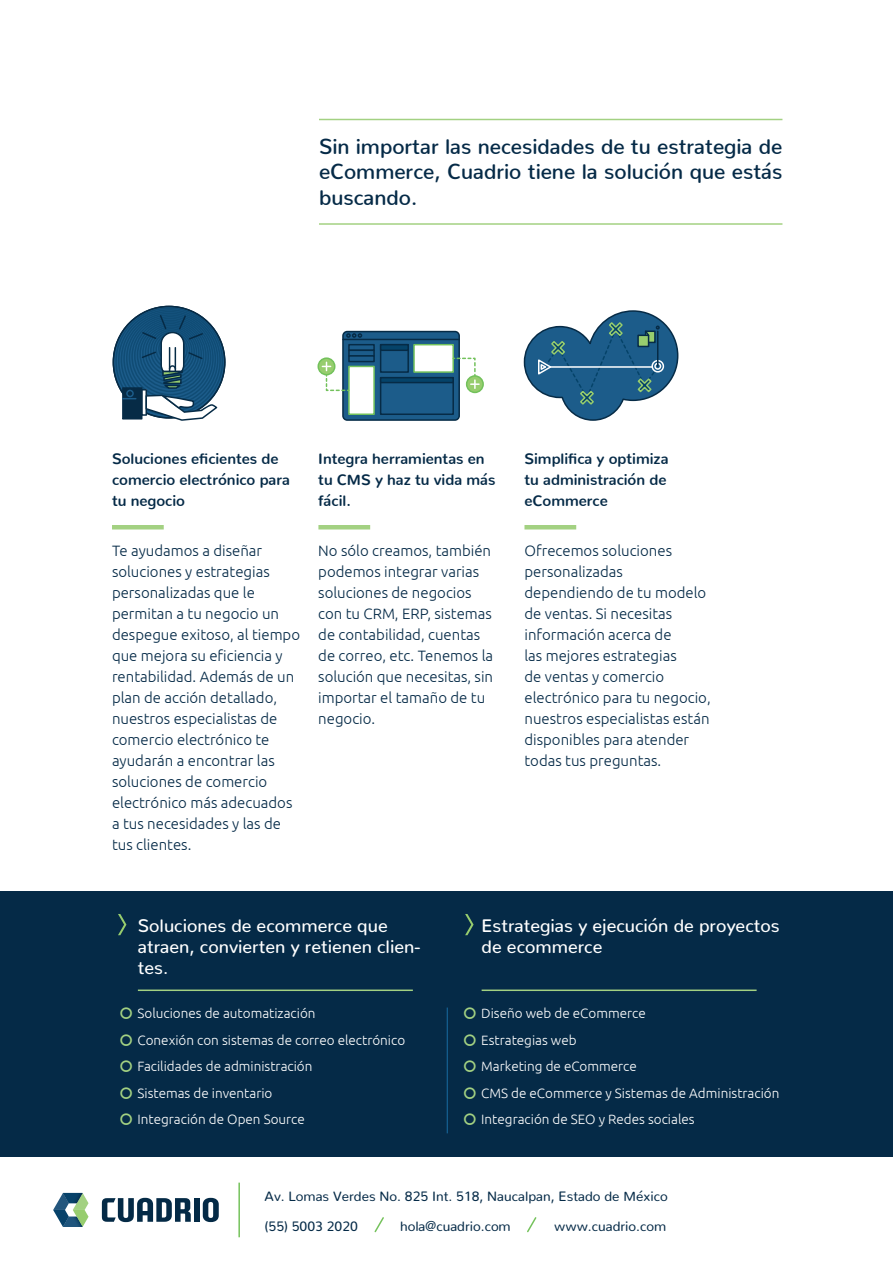
<style>
.page{position:relative;width:893px;height:1263px;background:#fff}
.page>*{position:absolute;margin:0;border:0;box-sizing:border-box;transform-origin:0 0}
.t1{font:600 21px/25.5px "Nunito";color:#052a47;text-align:justify}
.t2{font:500 18px/21px "Nunito";color:#fff}
.t3{font:300 15px/21px "Ubuntu";color:#052a47}
.t4{font:700 15px/21px "Nunito";color:#052a47}
.t5{font:300 13.5px/26.5px "Ubuntu";color:#fff}
.t6{font:13.5px "Nunito";color:#052a47}
</style>
<div class="page">
<svg style="left:102px;top:1198px;width:89px;height:24px"></svg>
<div style="left:194px;top:1198px;width:6px;height:24px;background:#042a46"></div>
<svg style="left:203px;top:1198px;width:16px;height:24px"></svg>
<svg style="left:53px;top:1193px;width:36px;height:34px"></svg>
<hr style="left:238px;top:1182px;width:2px;height:55px;background:#75c25c">
<svg style="left:374px;top:1217px;width:10px;height:15px"></svg>
<svg style="left:527px;top:1217px;width:9px;height:15px"></svg>
<div style="left:0;top:891px;width:893px;height:266px;background:#052a47"></div>
<svg style="left:118px;top:914px;width:8px;height:21px"></svg>
<svg style="left:465px;top:914px;width:9px;height:21px"></svg>
<hr style="left:138px;top:989px;width:275px;height:2px;background:#a3d182">
<hr style="left:112px;top:525px;width:52px;height:4px;background:#a3d182">
<hr style="left:318px;top:525px;width:52px;height:4px;background:#a3d182">
<hr style="left:524px;top:525px;width:52px;height:4px;background:#a3d182">
<hr style="left:482px;top:989px;width:275px;height:2px;background:#a3d182">
<hr style="left:447px;top:1007px;width:1px;height:126px;background:#186ca3">
<hr style="left:319px;top:119px;width:463px;height:1px;background:#a3d182">
<hr style="left:319px;top:223px;width:463px;height:2px;background:#a3d182">
<svg style="left:113px;top:306px;width:112px;height:115px"></svg>
<div style="left:343px;top:332px;width:116px;height:88px;background:#1c5c8a;border-radius:4px"></div>
<div style="left:342px;top:331px;width:118px;height:90px;border:2px solid #062b46;border-radius:4px"></div>
<div style="left:380px;top:377px;width:74px;height:38px;background:#1c5c8a;border:2px solid #062b46"></div>
<div style="left:348px;top:366px;width:27px;height:49px;background:#fff;border:2px solid #72c15b"></div>
<svg style="left:348px;top:344px;width:27px;height:6px"></svg>
<svg style="left:380px;top:377px;width:72px;height:6px"></svg>
<svg style="left:348px;top:350px;width:27px;height:5px"></svg>
<svg style="left:348px;top:355px;width:27px;height:7px"></svg>
<div style="left:380px;top:344px;width:29px;height:29px;background:#1c5c8a;border:2px solid #062b46"></div>
<div style="left:413px;top:344px;width:41px;height:29px;background:#fff;border:2px solid #72c15b"></div>
<svg style="left:380px;top:344px;width:29px;height:7px"></svg>
<svg style="left:346px;top:333px;width:16px;height:5px"></svg>
<svg style="left:318px;top:358px;width:17px;height:17px"></svg>
<div style="left:317px;top:357px;width:18px;height:18px;border:2px solid #72c15b;border-radius:50%"></div>
<svg style="left:467px;top:376px;width:16px;height:16px"></svg>
<div style="left:466px;top:375px;width:18px;height:18px;border:2px solid #72c15b;border-radius:50%"></div>
<svg style="left:322px;top:362px;width:28px;height:30px"></svg>
<svg style="left:452px;top:357px;width:27px;height:31px"></svg>
<hr style="left:343px;top:339px;width:116px;height:1px;background:#062b46">
<svg style="left:523px;top:310px;width:156px;height:111px"></svg>
<h1 class="t1" style="left:319px;top:131px;width:465px">Sin importar las necesidades de tu estrategia de eCommerce, Cuadrio tiene la solución que estás buscando.</h1>
<p class="t4" style="left:112px;top:446px;width:180px">Soluciones eficientes de comercio electrónico para tu negocio</p>
<p class="t4" style="left:318px;top:446px;width:179px">Integra herramientas en tu CMS y haz tu vida más fácil.</p>
<p class="t4" style="left:524px;top:446px;width:146px">Simplifica y optimiza tu administración de eCommerce</p>
<p class="t3" style="left:112px;top:540px;width:190px">Te ayudamos a diseñar soluciones y estrategias personalizadas que le permitan a tu negocio un despegue exitoso, al tiempo que mejora su eficiencia y rentabilidad. Además de un plan de acción detallado, nuestros especialistas de comercio electrónico te ayudarán a encontrar las soluciones de comercio electrónico más adecuados a tus necesidades y las de tus clientes.</p>
<p class="t3" style="left:318px;top:540px;width:176px">No sólo creamos, también podemos integrar varias soluciones de negocios con tu CRM, ERP, sistemas de contabilidad, cuentas de correo, etc. Tenemos la solución que necesitas, sin importar el tamaño de tu negocio.</p>
<p class="t3" style="left:524px;top:540px;width:188px">Ofrecemos soluciones personalizadas dependiendo de tu modelo de ventas. Si necesitas información acerca de<br>las mejores estrategias<br>de ventas y comercio electrónico para tu negocio, nuestros especialistas están disponibles para atender todas tus preguntas.</p>
<p class="t2" style="left:138px;top:913px;width:284px">Soluciones de ecommerce que atraen, convierten y retienen clien&shy;tes.</p>
<p class="t2" style="left:482px;top:913px;width:299px">Estrategias y ejecución de proyectos de ecommerce</p>
<p class="t5" style="left:138px;top:999px;width:269px">Soluciones de automatización<br>Conexión con sistemas de correo electrónico<br>Facilidades de administración<br>Sistemas de inventario<br>Integración de Open Source</p>
<p class="t5" style="left:481px;top:999px;width:300px">Diseño web de eCommerce<br>Estrategias web<br>Marketing de eCommerce<br>CMS de eCommerce y Sistemas de Administración<br>Integración de SEO y Redes sociales</p>
<p class="t6" style="left:265px;top:1184px;width:404px">Av. Lomas Verdes No. 825 Int. 518, Naucalpan, Estado de México</p>
<p class="t6" style="left:265px;top:1214px;width:95px">(55) 5003 2020</p>
<p class="t6" style="left:400px;top:1214px;width:112px">hola@cuadrio.com</p>
<p class="t6" style="left:554px;top:1214px;width:113px">www.cuadrio.com</p>
</div>
